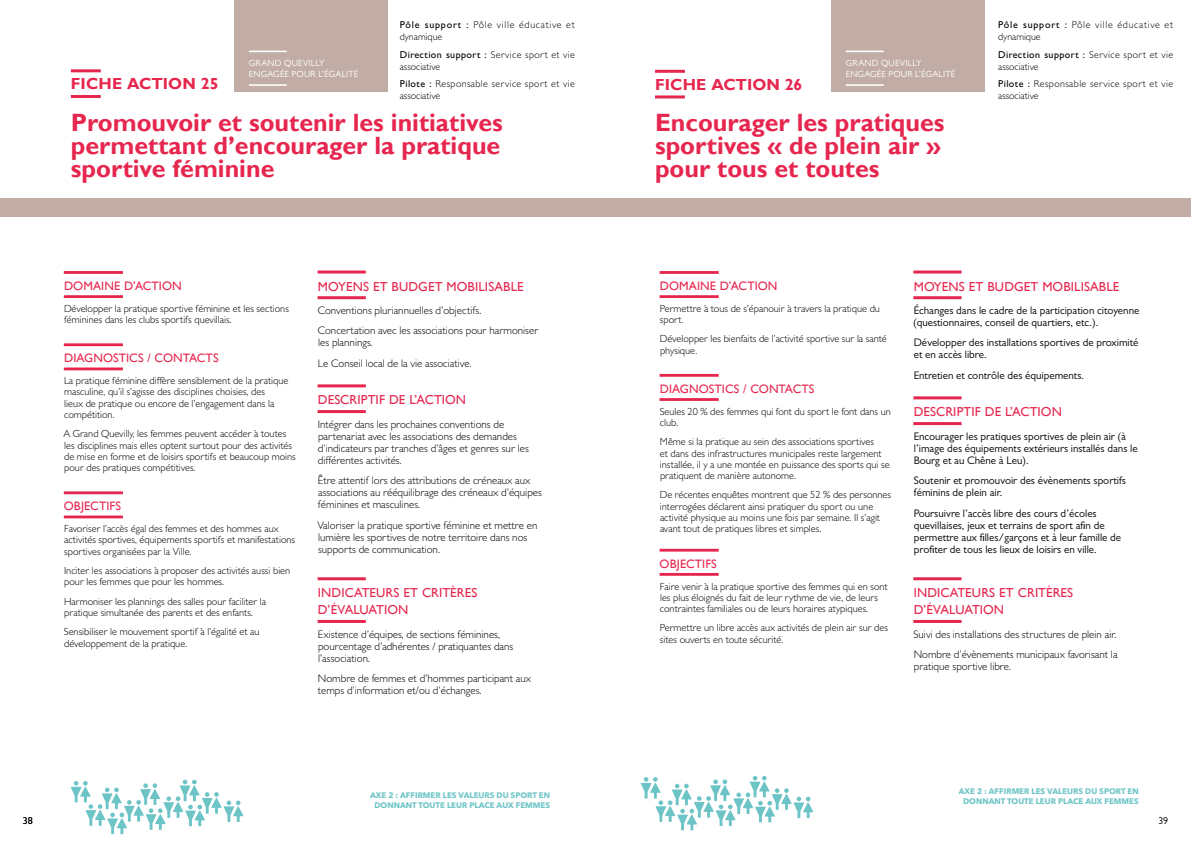
<style>
.page{position:relative;width:1191px;height:842px;background:#fff}
.page>*{position:absolute;margin:0;border:0;box-sizing:border-box;transform-origin:0 0}
.t1{font:700 25px/23px "Gill Sans";color:#e6264e;text-align:justify}
.t2{font:700 16px "Gill Sans";letter-spacing:.005em;color:#e6264e}
.t3{font:13px/17px "Gill Sans";letter-spacing:.005em;color:#e6264e}
.t4{font:12.2px "Gill Sans";letter-spacing:.005em;color:#e6264e}
.t5{font:300 11px/12px "Gill Sans";color:#000}
.t6{font:11px/12px "Gill Sans";color:#000}
.t7{font:300 10.3px/11.3px "Gill Sans";color:#000}
.t8{font:300 10px/12px "Gill Sans";letter-spacing:.04em;color:#000}
.t9{font:300 10px/12px "Gill Sans";color:#000}
.t10{font:300 10px/12px "Gill Sans";letter-spacing:.07em;color:#000}
.t11{font:10px "Gill Sans";color:#000}
.t12{font:9px/11px "Gill Sans";letter-spacing:.02em;color:#fff}
.t13{font:700 8px/10px "Avenir Next LT Pro";color:#6dc4c6;text-align:center}
.s1{font-weight:500}
</style>
<div class="page">
<div style="left:234px;top:0;width:153px;height:92px;background:#c1ada5"></div>
<hr style="left:249px;top:51px;width:38px;height:1px;background:#fff">
<hr style="left:249px;top:84px;width:38px;height:2px;background:#fff">
<div style="left:831px;top:0;width:153px;height:92px;background:#c1ada5"></div>
<hr style="left:845px;top:51px;width:38px;height:1px;background:#fff">
<hr style="left:845px;top:84px;width:38px;height:2px;background:#fff">
<svg style="left:71px;top:780px;width:172px;height:54px"></svg>
<svg style="left:641px;top:776px;width:172px;height:54px"></svg>
<div style="left:0;top:198px;width:1191px;height:19px;background:#c1ada5"></div>
<hr style="left:71px;top:69px;width:30px;height:3px;background:#e6264e">
<hr style="left:71px;top:95px;width:30px;height:3px;background:#e6264e">
<hr style="left:655px;top:70px;width:30px;height:3px;background:#e6264e">
<hr style="left:655px;top:95px;width:30px;height:3px;background:#e6264e">
<hr style="left:64px;top:271px;width:59px;height:3px;background:#e6264e">
<hr style="left:64px;top:295px;width:59px;height:3px;background:#e6264e">
<hr style="left:64px;top:343px;width:59px;height:3px;background:#e6264e">
<hr style="left:64px;top:367px;width:59px;height:3px;background:#e6264e">
<hr style="left:64px;top:491px;width:59px;height:3px;background:#e6264e">
<hr style="left:64px;top:515px;width:59px;height:3px;background:#e6264e">
<hr style="left:659px;top:271px;width:59px;height:3px;background:#e6264e">
<hr style="left:659px;top:295px;width:59px;height:3px;background:#e6264e">
<hr style="left:659px;top:374px;width:59px;height:3px;background:#e6264e">
<hr style="left:659px;top:398px;width:59px;height:3px;background:#e6264e">
<hr style="left:659px;top:549px;width:59px;height:3px;background:#e6264e">
<hr style="left:659px;top:573px;width:59px;height:3px;background:#e6264e">
<hr style="left:317px;top:270px;width:49px;height:3px;background:#e6264e">
<hr style="left:317px;top:296px;width:49px;height:3px;background:#e6264e">
<hr style="left:317px;top:384px;width:49px;height:3px;background:#e6264e">
<hr style="left:317px;top:410px;width:49px;height:3px;background:#e6264e">
<hr style="left:317px;top:577px;width:49px;height:3px;background:#e6264e">
<hr style="left:317px;top:620px;width:49px;height:3px;background:#e6264e">
<hr style="left:913px;top:270px;width:48px;height:3px;background:#e6264e">
<hr style="left:913px;top:296px;width:48px;height:3px;background:#e6264e">
<hr style="left:913px;top:396px;width:48px;height:3px;background:#e6264e">
<hr style="left:913px;top:422px;width:48px;height:3px;background:#e6264e">
<hr style="left:913px;top:577px;width:48px;height:3px;background:#e6264e">
<hr style="left:913px;top:620px;width:48px;height:3px;background:#e6264e">
<p class="t10" style="left:400px;top:18px;width:176px"><span class="s1">Pôle support :</span> Pôle ville éducative et dynamique</p>
<p class="t9" style="left:400px;top:48px;width:177px"><span class="s1">Direction support :</span> Service sport et vie associative</p>
<p class="t8" style="left:400px;top:78px;width:177px"><span class="s1">Pilote :</span> Responsable service sport et vie associative</p>
<p class="t12" style="left:249px;top:58px;width:111px">GRAND QUEVILLY<br>ENGAGÉE POUR L’ÉGALITÉ</p>
<p class="t12" style="left:845px;top:58px;width:111px">GRAND QUEVILLY<br>ENGAGÉE POUR L’ÉGALITÉ</p>
<h2 class="t2" style="left:71px;top:74px;width:149px">FICHE ACTION 25</h2>
<h2 class="t2" style="left:655px;top:75px;width:149px">FICHE ACTION 26</h2>
<h1 class="t1" style="left:71px;top:111px;width:433px">Promouvoir et soutenir les initiatives permettant d’encourager la pratique sportive féminine</h1>
<h1 class="t1" style="left:655px;top:111px;width:291px;text-align:left">Encourager les pratiques sportives « de plein air » pour tous et toutes</h1>
<p class="t10" style="left:998px;top:18px;width:176px"><span class="s1">Pôle support :</span> Pôle ville éducative et dynamique</p>
<p class="t9" style="left:998px;top:48px;width:177px"><span class="s1">Direction support :</span> Service sport et vie associative</p>
<p class="t8" style="left:998px;top:78px;width:177px"><span class="s1">Pilote :</span> Responsable service sport et vie associative</p>
<p class="t4" style="left:64px;top:279px;width:119px">DOMAINE D’ACTION</p>
<p class="t7" style="left:64px;top:303px;width:226px">Développer la pratique sportive féminine et les sections féminines dans les clubs sportifs quevillais.</p>
<p class="t4" style="left:64px;top:351px;width:156px">DIAGNOSTICS / CONTACTS</p>
<p class="t7" style="left:64px;top:375px;width:226px">La pratique féminine diffère sensiblement de la pratique masculine, qu’il s’agisse des disciplines choisies, des<br>lieux de pratique ou encore de l’engagement dans la compétition.</p>
<p class="t7" style="left:63px;top:428px;width:234px">A Grand Quevilly, les femmes peuvent accéder à toutes les disciplines mais elles optent surtout pour des activités de mise en forme et de loisirs sportifs et beaucoup moins pour des pratiques compétitives.</p>
<p class="t4" style="left:64px;top:499px;width:59px">OBJECTIFS</p>
<p class="t7" style="left:64px;top:523px;width:233px">Favoriser l’accès égal des femmes et des hommes aux activités sportives, équipements sportifs et manifestations sportives organisées par la Ville.</p>
<p class="t7" style="left:64px;top:565px;width:228px">Inciter les associations à proposer des activités aussi bien pour les femmes que pour les hommes.</p>
<p class="t7" style="left:64px;top:595px;width:204px">Harmoniser les plannings des salles pour faciliter la pratique simultanée des parents et des enfants.</p>
<p class="t7" style="left:64px;top:626px;width:197px">Sensibiliser le mouvement sportif à l’égalité et au développement de la pratique.</p>
<p class="t3" style="left:318px;top:278px;width:207px">MOYENS ET BUDGET MOBILISABLE</p>
<p class="t5" style="left:318px;top:300px;width:222px;line-height:20.5px">Conventions pluriannuelles d’objectifs.<br>Concertation avec les associations pour harmoniser</p>
<p class="t5" style="left:318px;top:332px;width:155px;line-height:20.5px">les plannings.<br>Le Conseil local de la vie associative.</p>
<p class="t3" style="left:318px;top:392px;width:150px">DESCRIPTIF DE L’ACTION</p>
<p class="t5" style="left:318px;top:418px;width:213px">Intégrer dans les prochaines conventions de partenariat avec les associations des demandes d’indicateurs par tranches d’âges et genres sur les différentes activités.</p>
<p class="t5" style="left:318px;top:474px;width:225px">Être attentif lors des attributions de créneaux aux associations au rééquilibrage des créneaux d’équipes féminines et masculines.</p>
<p class="t5" style="left:317px;top:519px;width:222px">Valoriser la pratique sportive féminine et mettre en lumière les sportives de notre territoire dans nos supports de communication.</p>
<p class="t3" style="left:318px;top:585px;width:161px">INDICATEURS ET CRITÈRES<br>D’ÉVALUATION</p>
<p class="t5" style="left:318px;top:628px;width:197px">Existence d’équipes, de sections féminines, pourcentage d’adhérentes / pratiquantes dans l’association.</p>
<p class="t5" style="left:318px;top:672px;width:215px">Nombre de femmes et d’hommes participant aux temps d’information et/ou d’échanges.</p>
<p class="t4" style="left:660px;top:279px;width:119px">DOMAINE D’ACTION</p>
<p class="t7" style="left:660px;top:303px;width:222px">Permettre à tous de s’épanouir à travers la pratique du sport.</p>
<p class="t7" style="left:660px;top:333px;width:228px">Développer les bienfaits de l’activité sportive sur la santé physique.</p>
<p class="t4" style="left:660px;top:382px;width:156px">DIAGNOSTICS / CONTACTS</p>
<p class="t7" style="left:659px;top:405px;width:233px">Seules 20 % des femmes qui font du sport le font dans un club.</p>
<p class="t7" style="left:660px;top:436px;width:231px">Même si la pratique au sein des associations sportives<br>et dans des infrastructures municipales reste largement installée, il y a une montée en puissance des sports qui se pratiquent de manière autonome.</p>
<p class="t7" style="left:660px;top:489px;width:233px">De récentes enquêtes montrent que 52 % des personnes interrogées déclarent ainsi pratiquer du sport ou une activité physique au moins une fois par semaine. Il s’agit avant tout de pratiques libres et simples.</p>
<p class="t4" style="left:659px;top:556px;width:59px">OBJECTIFS</p>
<p class="t7" style="left:660px;top:580px;width:229px">Faire venir à la pratique sportive des femmes qui en sont les plus éloignés du fait de leur rythme de vie, de leurs contraintes familiales ou de leurs horaires atypiques.</p>
<p class="t7" style="left:660px;top:622px;width:230px">Permettre un libre accès aux activités de plein air sur des sites ouverts en toute sécurité.</p>
<p class="t3" style="left:913px;top:278px;width:207px">MOYENS ET BUDGET MOBILISABLE</p>
<p class="t6" style="left:913px;top:304px;width:228px">Échanges dans le cadre de la participation citoyenne (questionnaires, conseil de quartiers, etc.).</p>
<p class="t6" style="left:913px;top:337px;width:226px">Développer des installations sportives de proximité et en accès libre.</p>
<p class="t6" style="left:913px;top:369px;width:172px">Entretien et contrôle des équipements.</p>
<p class="t3" style="left:913px;top:404px;width:150px">DESCRIPTIF DE L’ACTION</p>
<p class="t6" style="left:913px;top:430px;width:225px">Encourager les pratiques sportives de plein air (à l’image des équipements extérieurs installés dans le<br>Bourg et au Chêne à Leu).</p>
<p class="t6" style="left:913px;top:474px;width:214px">Soutenir et promouvoir des évènements sportifs féminins de plein air.</p>
<p class="t6" style="left:913px;top:507px;width:209px">Poursuivre l’accès libre des cours d’écoles quevillaises, jeux et terrains de sport afin de permettre aux filles/garçons et à leur famille de profiter de tous les lieux de loisirs en ville.</p>
<p class="t3" style="left:913px;top:585px;width:161px">INDICATEURS ET CRITÈRES<br>D’ÉVALUATION</p>
<p class="t5" style="left:913px;top:623px;width:206px;line-height:20.5px">Suivi des installations des structures de plein air.<br>Nombre d’évènements municipaux favorisant la</p>
<p class="t5" style="left:914px;top:660px;width:99px">pratique sportive libre.</p>
<p class="t11" style="left:23px;top:815px;width:12px">38</p>
<p class="t13" style="left:370px;top:790px;width:181px">AXE 2 : AFFIRMER LES VALEURS DU SPORT EN<br>DONNANT TOUTE LEUR PLACE AUX FEMMES</p>
<p class="t13" style="left:958px;top:786px;width:181px">AXE 2 : AFFIRMER LES VALEURS DU SPORT EN<br>DONNANT TOUTE LEUR PLACE AUX FEMMES</p>
<p class="t11" style="left:1158px;top:815px;width:11px">39</p>
</div>
